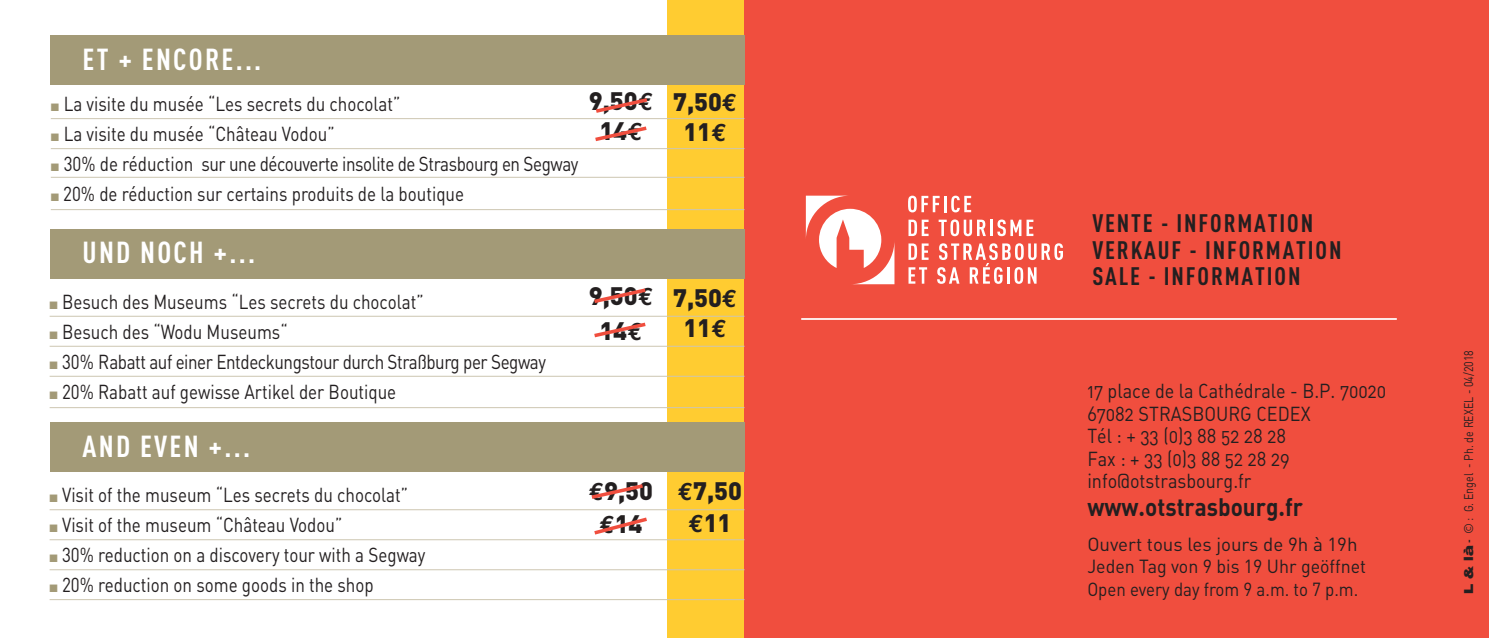
<style>
.page{position:relative;width:1489px;height:638px;background:#fff}
.page>*{position:absolute;margin:0;border:0;box-sizing:border-box;transform-origin:0 0}
.t1{font:700 30px "DIN Cond";letter-spacing:.075em;color:#fff}
.t2{font:700 25px/26.8px "DIN Cond";letter-spacing:.075em;color:#231f20}
.t3{font:900 25px/30px "DIN";color:#231f20;text-align:center}
.t4{font:700 25px "DIN Alternate";color:#231f20;scale:.9 1}
.t5{font:20px "DIN";color:#231f20;scale:.85 1}
.t6{font:20px "DIN";letter-spacing:-.025em;color:#231f20;scale:.85 1}
.t7{font:20px/22.5px "DIN Alternate";color:#231f20;scale:.9 1}
.t8{font:18.75px/22.5px "DIN";color:#231f20}
.t9{font:12.5px "DIN";color:#231f20}
.s1{font-family:"European Pi Three";font-size:10px;color:#a39a77}
.s2{font-family:"Euro Mono";font-weight:700}
.s3{font-family:"Helvetica Neue";font-weight:900;font-stretch:expanded}
.s4{font-family:"DIN Cond";font-weight:700}
</style>
<div class="page">
<div style="left:666px;top:0;width:78px;height:638px;background:#ffcc31"></div>
<svg style="left:596px;top:98px;width:52px;height:15px"></svg>
<svg style="left:595px;top:126px;width:52px;height:16px"></svg>
<svg style="left:594px;top:322px;width:52px;height:16px"></svg>
<div style="left:744px;top:0;width:744px;height:638px;background:#f04e3e"></div>
<div style="left:50px;top:229px;width:694px;height:49px;background:#a39a77"></div>
<div style="left:50px;top:422px;width:694px;height:50px;background:#a39a77"></div>
<div style="left:50px;top:35px;width:694px;height:50px;background:#a39a77"></div>
<hr style="left:51px;top:118px;width:693px;height:1px;background:#cdc6b1">
<hr style="left:51px;top:148px;width:693px;height:1px;background:#cdc6b1">
<hr style="left:51px;top:177px;width:693px;height:1px;background:#cdc6b1">
<hr style="left:51px;top:209px;width:693px;height:1px;background:#cdc6b1">
<hr style="left:50px;top:316px;width:694px;height:1px;background:#cdc6b1">
<hr style="left:50px;top:346px;width:694px;height:1px;background:#cdc6b1">
<hr style="left:50px;top:376px;width:694px;height:1px;background:#cdc6b1">
<hr style="left:50px;top:407px;width:694px;height:1px;background:#cdc6b1">
<hr style="left:50px;top:509px;width:694px;height:1px;background:#cdc6b1">
<hr style="left:50px;top:539px;width:694px;height:1px;background:#cdc6b1">
<hr style="left:50px;top:569px;width:694px;height:1px;background:#cdc6b1">
<hr style="left:50px;top:599px;width:694px;height:1px;background:#cdc6b1">
<svg style="left:805px;top:196px;width:89px;height:88px"></svg>
<svg style="left:908px;top:196px;width:63px;height:16px"></svg>
<svg style="left:908px;top:220px;width:20px;height:16px"></svg>
<svg style="left:938px;top:219px;width:95px;height:17px"></svg>
<svg style="left:908px;top:243px;width:20px;height:17px"></svg>
<svg style="left:908px;top:267px;width:19px;height:17px"></svg>
<svg style="left:937px;top:243px;width:125px;height:41px"></svg>
<hr style="left:801px;top:318px;width:595px;height:2px;background:#fff">
<svg style="left:594px;top:517px;width:53px;height:18px"></svg>
<svg style="left:594px;top:288px;width:52px;height:15px"></svg>
<svg style="left:591px;top:484px;width:52px;height:15px"></svg>
<h1 class="t1" style="left:83px;top:48px;width:180px">ET + ENCORE...</h1>
<p class="t5" style="left:51px;top:97px;width:413px"><span class="s1">-</span> La visite du musée “Les secrets du chocolat”</p>
<p class="t5" style="left:51px;top:127px;width:335px"><span class="s1">-</span> La visite du musée “Château Vodou”</p>
<p class="t6" style="left:51px;top:157px;width:622px"><span class="s1">-</span> 30% de réduction sur une découverte insolite de Strasbourg en Segway</p>
<p class="t5" style="left:51px;top:187px;width:488px"><span class="s1">-</span> 20% de réduction sur certains produits de la boutique</p>
<p class="t3" style="left:588px;top:86px;width:66px">9,50<span class="s2">€<br></span>14<span class="s2">€</span></p>
<p class="t3" style="left:673px;top:87px;width:65px">7,50<span class="s2">€<br></span>11<span class="s2">€</span></p>
<h1 class="t1" style="left:83px;top:242px;width:174px">UND NOCH +...</h1>
<p class="t5" style="left:50px;top:295px;width:441px"><span class="s1">-</span> Besuch des Museums “Les secrets du chocolat”</p>
<p class="t5" style="left:50px;top:325px;width:281px"><span class="s1">-</span> Besuch des “Wodu Museums“</p>
<p class="t6" style="left:50px;top:355px;width:585px"><span class="s1">-</span> 30% Rabatt auf einer Entdeckungstour durch Straßburg per Segway</p>
<p class="t5" style="left:50px;top:385px;width:409px"><span class="s1">-</span> 20% Rabatt auf gewisse Artikel der Boutique</p>
<h1 class="t1" style="left:83px;top:435px;width:169px">AND EVEN +...</h1>
<p class="t5" style="left:50px;top:488px;width:423px"><span class="s1">-</span> Visit of the museum “Les secrets du chocolat”</p>
<p class="t5" style="left:50px;top:518px;width:346px"><span class="s1">-</span> Visit of the museum “Château Vodou”</p>
<p class="t5" style="left:50px;top:548px;width:443px"><span class="s1">-</span> 30% reduction on a discovery tour with a Segway</p>
<p class="t5" style="left:50px;top:578px;width:383px"><span class="s1">-</span> 20% reduction on some goods in the shop</p>
<p class="t3" style="left:588px;top:279px;width:66px;line-height:35px">9,50<span class="s2">€<br></span>14<span class="s2">€</span></p>
<p class="t3" style="left:673px;top:283px;width:65px">7,50<span class="s2">€<br></span>11<span class="s2">€</span></p>
<p class="t3" style="left:589px;top:475px;width:65px;line-height:32.5px"><span class="s2">€</span>9,50 <span class="s2">€</span>14</p>
<p class="t3" style="left:678px;top:475px;width:65px;line-height:32.5px"><span class="s2">€</span>7,50 <span class="s2">€</span>11</p>
<p class="t2" style="left:1092px;top:212px;width:251px">VENTE - INFORMATION<br>VERKAUF - INFORMATION<br>SALE - INFORMATION</p>
<p class="t7" style="left:1087px;top:382px;width:334px">17 place de la Cathédrale - B.P. 70020<br>67082 STRASBOURG CEDEX<br>Tél : + 33 (0)3 88 52 28 28<br>Fax : + 33 (0)3 88 52 28 29 info@otstrasbourg.fr</p>
<p class="t4" style="left:1087px;top:493px;width:241px">www.otstrasbourg.fr</p>
<p class="t8" style="left:1087px;top:535px;width:280px">Ouvert tous les jours de 9h à 19h<br>Jeden Tag von 9 bis 19 Uhr geöffnet<br>Open every day from 9 a.m. to 7 p.m.</p>
<p class="t9" style="left:1464px;top:594px;width:245px;rotate:-90deg"><span class="s3">L &amp; là</span> <span class="s4">-</span> © : G. Engel - Ph. de REXEL - 04/2018</p>
</div>
